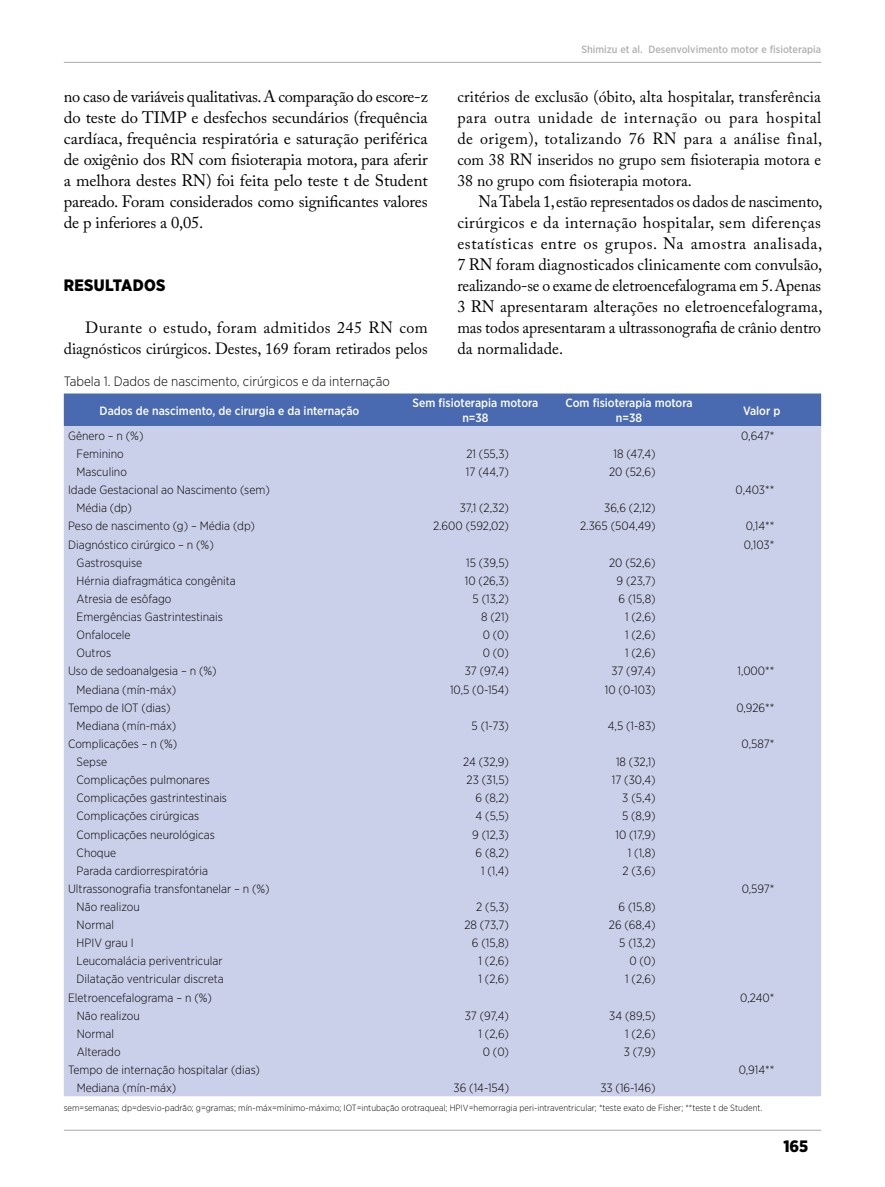
<style>
.page{position:relative;width:885px;height:1187px;background:#fff}
.page>*{position:absolute;margin:0;border:0;box-sizing:border-box;transform-origin:0 0}
.t1{font:16.5px/21px "Adobe Caslon Pro";letter-spacing:-.005em;color:#000;text-align:justify;scale:.95 1}
.t2{font:16.5px/21px "Adobe Caslon Pro";letter-spacing:-.005em;color:#000;text-align:justify}
.t3{font:900 16.5px "Gotham Narrow";letter-spacing:.02em;color:#000}
.t4{font:16.2px/21px "Adobe Caslon Pro";color:#000;text-align:right}
.t5{font:300 13.5px "Gotham Narrow";color:#000}
.t6{font:300 12px "Gotham Narrow";color:#000}
.t7{font:500 12px/14.4px "Gotham Narrow";color:#fff;text-align:center}
.t8{font:500 10.5px "Gotham Narrow";color:#b3b2b2}
.t9{font:300 9px "Gotham Narrow";color:#000}
</style>
<div class="page">
<hr style="left:64px;top:62px;width:757px;height:1px;background:#b3b2b2">
<hr style="left:64px;top:1129px;width:757px;height:1px;background:#b3b2b2">
<div style="left:64px;top:393px;width:757px;height:33px;background:#496ab1"></div>
<div style="left:64px;top:426px;width:757px;height:670px;background:#cbd0ea"></div>
<p class="t2" style="left:64px;top:86px;width:365px">no caso de variáveis qualitativas. A comparação do escore-z do teste do TIMP e desfechos secundários (frequência cardíaca, frequência respiratória e saturação periférica de oxigênio dos RN com fisioterapia motora, para aferir a melhora destes RN) foi feita pelo teste t de Student pareado. Foram considerados como significantes valores de p inferiores a 0,05.</p>
<h1 class="t3" style="left:64px;top:274px;width:103px">RESULTADOS</h1>
<h2 class="t4" style="left:64px;top:317px;width:365px">Durante o estudo, foram admitidos 245 RN com diagnósticos cirúrgicos. Destes, 169 foram retirados pelos</h2>
<p class="t8" style="left:581px;top:42px;width:241px">Shimizu et al. Desenvolvimento motor e fisioterapia</p>
<p class="t4" style="left:457px;top:86px;width:366px;text-align:justify">critérios de exclusão (óbito, alta hospitalar, transferência para outra unidade de internação ou para hospital de origem), totalizando 76 RN para a análise final, com 38 RN inseridos no grupo sem fisioterapia motora e 38 no grupo com fisioterapia motora.</p>
<p class="t1" style="left:457px;top:191px;width:386px;text-indent:21px">Na Tabela 1, estão representados os dados de nascimento, cirúrgicos e da internação hospitalar, sem diferenças estatísticas entre os grupos. Na amostra analisada, 7 RN foram diagnosticados clinicamente com convulsão, realizando-se o exame de eletroencefalograma em 5. Apenas 3 RN apresentaram alterações no eletroencefalograma, mas todos apresentaram a ultrassonografia de crânio dentro da normalidade.</p>
<p class="t5" style="left:64px;top:373px;width:327px">Tabela 1. Dados de nascimento, cirúrgicos e da internação</p>
<p class="t7" style="left:100px;top:403px;width:261px">Dados de nascimento, de cirurgia e da internação</p>
<p class="t7" style="left:412px;top:396px;width:127px">Sem fisioterapia motora n=38</p>
<p class="t7" style="left:565px;top:396px;width:129px">Com fisioterapia motora n=38</p>
<p class="t7" style="left:743px;top:403px;width:39px">Valor p</p>
<p class="t6" style="left:68px;top:428px;width:77px">Gênero – n (%)</p>
<p class="t6" style="left:741px;top:428px;width:35px">0,647*</p>
<p class="t6" style="left:77px;top:446px;width:49px">Feminino</p>
<p class="t6" style="left:466px;top:446px;width:44px">21 (55,3)</p>
<p class="t6" style="left:613px;top:446px;width:44px">18 (47,4)</p>
<p class="t6" style="left:77px;top:464px;width:52px">Masculino</p>
<p class="t6" style="left:466px;top:464px;width:45px">17 (44,7)</p>
<p class="t6" style="left:609px;top:464px;width:48px">20 (52,6)</p>
<p class="t6" style="left:68px;top:482px;width:203px">Idade Gestacional ao Nascimento (sem)</p>
<p class="t6" style="left:735px;top:482px;width:40px">0,403**</p>
<p class="t6" style="left:77px;top:501px;width:57px">Média (dp)</p>
<p class="t6" style="left:460px;top:501px;width:51px">37,1 (2,32)</p>
<p class="t6" style="left:604px;top:501px;width:53px">36,6 (2,12)</p>
<p class="t6" style="left:68px;top:519px;width:188px">Peso de nascimento (g) – Média (dp)</p>
<p class="t6" style="left:433px;top:519px;width:77px">2.600 (592,02)</p>
<p class="t6" style="left:580px;top:519px;width:77px">2.365 (504,49)</p>
<p class="t6" style="left:745px;top:519px;width:30px">0,14**</p>
<p class="t6" style="left:68px;top:537px;width:147px">Diagnóstico cirúrgico – n (%)</p>
<p class="t6" style="left:743px;top:537px;width:32px">0,103*</p>
<p class="t6" style="left:77px;top:555px;width:67px">Gastrosquise</p>
<p class="t6" style="left:466px;top:555px;width:44px">15 (39,5)</p>
<p class="t6" style="left:609px;top:555px;width:48px">20 (52,6)</p>
<p class="t6" style="left:77px;top:573px;width:161px">Hérnia diafragmática congênita</p>
<p class="t6" style="left:465px;top:573px;width:46px">10 (26,3)</p>
<p class="t6" style="left:616px;top:573px;width:41px">9 (23,7)</p>
<p class="t6" style="left:77px;top:591px;width:96px">Atresia de esôfago</p>
<p class="t6" style="left:472px;top:591px;width:38px">5 (13,2)</p>
<p class="t6" style="left:618px;top:591px;width:39px">6 (15,8)</p>
<p class="t6" style="left:77px;top:609px;width:148px">Emergências Gastrintestinais</p>
<p class="t6" style="left:481px;top:609px;width:29px">8 (21)</p>
<p class="t6" style="left:625px;top:609px;width:32px">1 (2,6)</p>
<p class="t6" style="left:77px;top:627px;width:55px">Onfalocele</p>
<p class="t6" style="left:482px;top:627px;width:28px">0 (0)</p>
<p class="t6" style="left:625px;top:627px;width:32px">1 (2,6)</p>
<p class="t6" style="left:77px;top:645px;width:36px">Outros</p>
<p class="t6" style="left:482px;top:645px;width:28px">0 (0)</p>
<p class="t6" style="left:625px;top:645px;width:32px">1 (2,6)</p>
<p class="t6" style="left:68px;top:663px;width:150px">Uso de sedoanalgesia – n (%)</p>
<p class="t6" style="left:465px;top:663px;width:46px">37 (97,4)</p>
<p class="t6" style="left:611px;top:663px;width:46px">37 (97,4)</p>
<p class="t6" style="left:737px;top:663px;width:38px">1,000**</p>
<p class="t6" style="left:77px;top:682px;width:101px">Mediana (mín-máx)</p>
<p class="t6" style="left:450px;top:682px;width:60px">10,5 (0-154)</p>
<p class="t6" style="left:604px;top:682px;width:52px">10 (0-103)</p>
<p class="t6" style="left:68px;top:700px;width:104px">Tempo de IOT (dias)</p>
<p class="t6" style="left:736px;top:700px;width:40px">0,926**</p>
<p class="t6" style="left:77px;top:718px;width:101px">Mediana (mín-máx)</p>
<p class="t6" style="left:471px;top:718px;width:39px">5 (1-73)</p>
<p class="t6" style="left:607px;top:718px;width:49px">4,5 (1-83)</p>
<p class="t6" style="left:68px;top:736px;width:111px">Complicações – n (%)</p>
<p class="t6" style="left:741px;top:736px;width:34px">0,587*</p>
<p class="t6" style="left:77px;top:754px;width:32px">Sepse</p>
<p class="t6" style="left:463px;top:754px;width:47px">24 (32,9)</p>
<p class="t6" style="left:616px;top:754px;width:41px">18 (32,1)</p>
<p class="t6" style="left:77px;top:772px;width:135px">Complicações pulmonares</p>
<p class="t6" style="left:466px;top:772px;width:44px">23 (31,5)</p>
<p class="t6" style="left:611px;top:772px;width:45px">17 (30,4)</p>
<p class="t6" style="left:77px;top:790px;width:152px">Complicações gastrintestinais</p>
<p class="t6" style="left:475px;top:790px;width:35px">6 (8,2)</p>
<p class="t6" style="left:622px;top:790px;width:35px">3 (5,4)</p>
<p class="t6" style="left:77px;top:808px;width:124px">Complicações cirúrgicas</p>
<p class="t6" style="left:475px;top:808px;width:35px">4 (5,5)</p>
<p class="t6" style="left:622px;top:808px;width:35px">5 (8,9)</p>
<p class="t6" style="left:77px;top:826px;width:140px">Complicações neurológicas</p>
<p class="t6" style="left:472px;top:826px;width:38px">9 (12,3)</p>
<p class="t6" style="left:615px;top:826px;width:42px">10 (17,9)</p>
<p class="t6" style="left:77px;top:845px;width:41px">Choque</p>
<p class="t6" style="left:475px;top:845px;width:35px">6 (8,2)</p>
<p class="t6" style="left:627px;top:845px;width:29px">1 (1,8)</p>
<p class="t6" style="left:77px;top:863px;width:133px">Parada cardiorrespiratória</p>
<p class="t6" style="left:481px;top:863px;width:29px">1 (1,4)</p>
<p class="t6" style="left:622px;top:863px;width:35px">2 (3,6)</p>
<p class="t6" style="left:68px;top:881px;width:203px">Ultrassonografia transfontanelar – n (%)</p>
<p class="t6" style="left:741px;top:881px;width:34px">0,597*</p>
<p class="t6" style="left:77px;top:899px;width:65px">Não realizou</p>
<p class="t6" style="left:476px;top:899px;width:34px">2 (5,3)</p>
<p class="t6" style="left:618px;top:899px;width:39px">6 (15,8)</p>
<p class="t6" style="left:77px;top:917px;width:39px">Normal</p>
<p class="t6" style="left:464px;top:917px;width:46px">28 (73,7)</p>
<p class="t6" style="left:608px;top:917px;width:48px">26 (68,4)</p>
<p class="t6" style="left:77px;top:935px;width:58px">HPIV grau I</p>
<p class="t6" style="left:472px;top:935px;width:39px">6 (15,8)</p>
<p class="t6" style="left:619px;top:935px;width:38px">5 (13,2)</p>
<p class="t6" style="left:77px;top:953px;width:147px">Leucomalácia periventricular</p>
<p class="t6" style="left:478px;top:953px;width:32px">1 (2,6)</p>
<p class="t6" style="left:629px;top:953px;width:28px">0 (0)</p>
<p class="t6" style="left:77px;top:971px;width:149px">Dilatação ventricular discreta</p>
<p class="t6" style="left:478px;top:971px;width:32px">1 (2,6)</p>
<p class="t6" style="left:625px;top:971px;width:32px">1 (2,6)</p>
<p class="t6" style="left:68px;top:989px;width:145px">Eletroencefalograma – n (%)</p>
<p class="t6" style="left:740px;top:989px;width:36px">0,240*</p>
<p class="t6" style="left:77px;top:1008px;width:65px">Não realizou</p>
<p class="t6" style="left:465px;top:1008px;width:46px">37 (97,4)</p>
<p class="t6" style="left:609px;top:1008px;width:48px">34 (89,5)</p>
<p class="t6" style="left:77px;top:1026px;width:39px">Normal</p>
<p class="t6" style="left:478px;top:1026px;width:32px">1 (2,6)</p>
<p class="t6" style="left:625px;top:1026px;width:32px">1 (2,6)</p>
<p class="t6" style="left:77px;top:1044px;width:45px">Alterado</p>
<p class="t6" style="left:482px;top:1044px;width:28px">0 (0)</p>
<p class="t6" style="left:623px;top:1044px;width:33px">3 (7,9)</p>
<p class="t6" style="left:68px;top:1062px;width:193px">Tempo de internação hospitalar (dias)</p>
<p class="t6" style="left:738px;top:1062px;width:37px">0,914**</p>
<p class="t6" style="left:77px;top:1080px;width:101px">Mediana (mín-máx)</p>
<p class="t6" style="left:453px;top:1080px;width:57px">36 (14-154)</p>
<p class="t6" style="left:600px;top:1080px;width:57px">33 (16-146)</p>
<p class="t9" style="left:64px;top:1102px;width:700px">sem=semanas; dp=desvio-padrão; g=gramas; mín-máx=mínimo-máximo; IOT=intubação orotraqueal; HPIV=hemorragia peri-intraventricular; *teste exato de Fisher; **teste t de Student.</p>
<h1 class="t3" style="left:783px;top:1135px;width:26px">165</h1>
</div>
